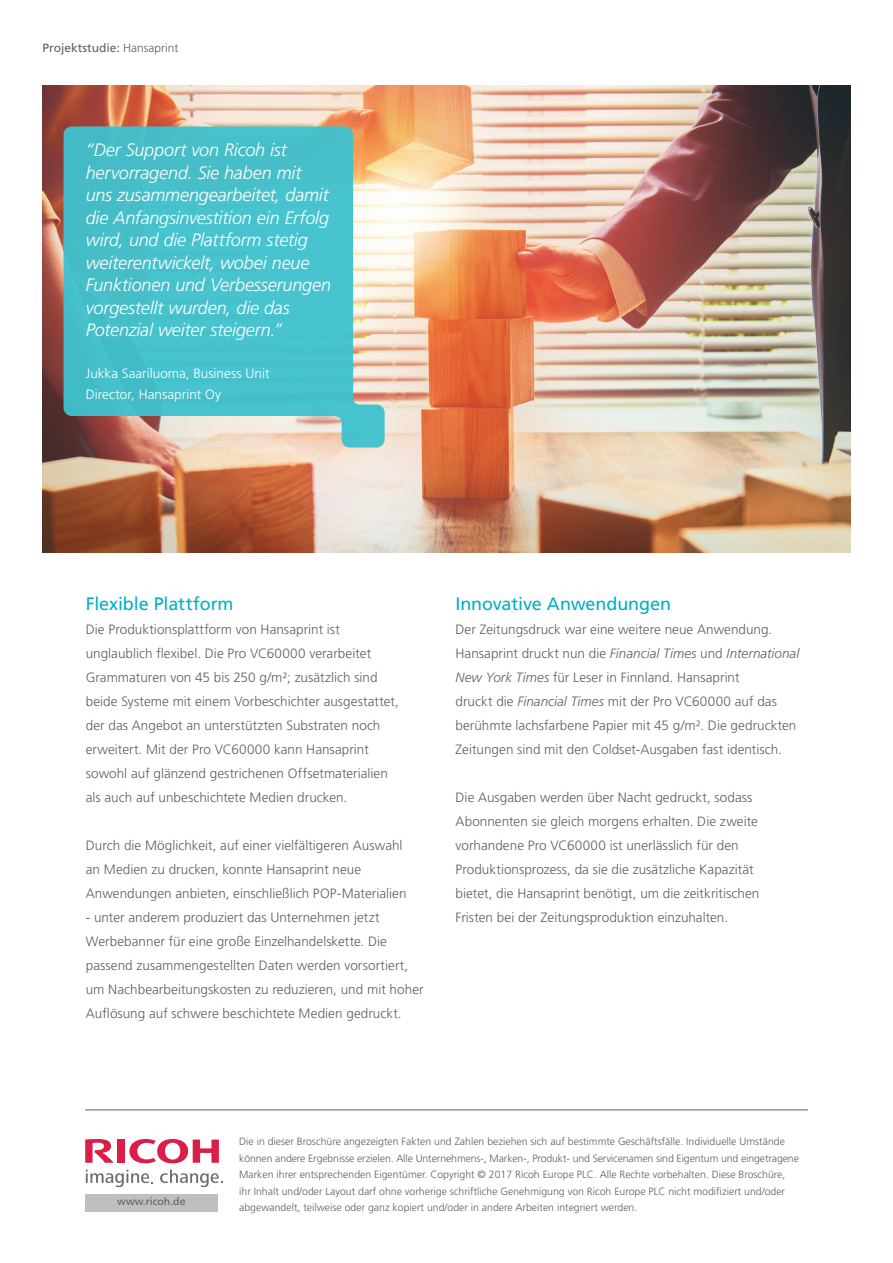
<style>
.page{position:relative;width:893px;height:1263px;background:#fff}
.page>*{position:absolute;margin:0;border:0;box-sizing:border-box;transform-origin:0 0}
.t1{font:italic 300 18px/22.5px "Frutiger LT Std";letter-spacing:-.01em;color:#fff}
.t2{font:18px "Frutiger LT Std";letter-spacing:-.005em;color:#00b0c7}
.t3{font:300 13.5px/24px "Frutiger LT Std";letter-spacing:.005em;color:#5c6065}
.t4{font:300 13.5px/21px "Frutiger LT Std";color:#fff}
.t5{font:12px "Frutiger LT Std";color:#5c6065}
.t6{font:300 10.5px/16.5px "Frutiger LT Std";color:#5c6065}
.t7{font:10.5px "Frutiger LT Std";color:#5c6065}
.s1{font-weight:300}
.s2{font-style:italic}
</style>
<div class="page">
<svg style="left:129px;top:1139px;width:90px;height:24px"></svg>
<div style="left:117px;top:1139px;width:8px;height:24px;background:#d91e47"></div>
<svg style="left:85px;top:1139px;width:29px;height:24px"></svg>
<svg style="left:86px;top:1170px;width:67px;height:18px"></svg>
<svg style="left:160px;top:1170px;width:63px;height:18px"></svg>
<div style="left:85px;top:1194px;width:133px;height:17px;background:#c0bec1"></div>
<hr style="left:85px;top:1109px;width:723px;height:1px;background:#5c6065">
<img style="left:43px;top:85px;width:807px;height:468px">
<svg style="left:64px;top:126px;width:321px;height:321px;background:#61c1c6"></svg>
<p class="t5" style="left:43px;top:40px;width:138px">Projektstudie: <span class="s1">Hansaprint</span></p>
<p class="t1" style="left:86px;top:139px;width:247px">“Der Support von Ricoh ist hervorragend. Sie haben mit uns zusammengearbeitet, damit die Anfangsinvestition ein Erfolg wird, und die Plattform stetig weiterentwickelt, wobei neue<br>Funktionen und Verbesserungen vorgestellt wurden, die das<br>Potenzial weiter steigern.”</p>
<p class="t4" style="left:86px;top:363px;width:185px">Jukka Saariluoma, Business Unit<br>Director, Hansaprint Oy</p>
<p class="t2" style="left:86px;top:593px;width:149px">Flexible Plattform</p>
<p class="t3" style="left:86px;top:617px;width:315px">Die Produktionsplattform von Hansaprint ist unglaublich flexibel. Die Pro VC60000 verarbeitet Grammaturen von 45 bis 250 g/m²; zusätzlich sind beide Systeme mit einem Vorbeschichter ausgestattet, der das Angebot an unterstützten Substraten noch erweitert. Mit der Pro VC60000 kann Hansaprint sowohl auf glänzend gestrichenen Offsetmaterialien als auch auf unbeschichtete Medien drucken.</p>
<p class="t3" style="left:86px;top:833px;width:322px">Durch die Möglichkeit, auf einer vielfältigeren Auswahl an Medien zu drucken, konnte Hansaprint neue<br>Anwendungen anbieten, einschließlich POP-Materialien</p>
<p class="t3" style="left:86px;top:905px;width:339px">- unter anderem produziert das Unternehmen jetzt Werbebanner für eine große Einzelhandelskette. Die passend zusammengestellten Daten werden vorsortiert, um Nachbearbeitungskosten zu reduzieren, und mit hoher Auflösung auf schwere beschichtete Medien gedruckt.</p>
<p class="t2" style="left:455px;top:593px;width:217px">Innovative Anwendungen</p>
<p class="t3" style="left:455px;top:617px;width:345px">Der Zeitungsdruck war eine weitere neue Anwendung.<br>Hansaprint druckt nun die <span class="s2">Financial Times</span> und <span class="s2">International New York Times</span> für Leser in Finnland. Hansaprint<br>druckt die <span class="s2">Financial Times</span> mit der Pro VC60000 auf das berühmte lachsfarbene Papier mit 45 g/m². Die gedruckten Zeitungen sind mit den Coldset-Ausgaben fast identisch.</p>
<p class="t3" style="left:455px;top:785px;width:305px">Die Ausgaben werden über Nacht gedruckt, sodass Abonnenten sie gleich morgens erhalten. Die zweite vorhandene Pro VC60000 ist unerlässlich für den Produktionsprozess, da sie die zusätzliche Kapazität bietet, die Hansaprint benötigt, um die zeitkritischen Fristen bei der Zeitungsproduktion einzuhalten.</p>
<p class="t7" style="left:117px;top:1195px;width:70px">www.ricoh.de</p>
<p class="t6" style="left:239px;top:1134px;width:561px">Die in dieser Broschüre angezeigten Fakten und Zahlen beziehen sich auf bestimmte Geschäftsfälle. Individuelle Umstände können andere Ergebnisse erzielen. Alle Unternehmens-, Marken-, Produkt- und Servicenamen sind Eigentum und eingetragene Marken ihrer entsprechenden Eigentümer. Copyright © 2017 Ricoh Europe PLC. Alle Rechte vorbehalten. Diese Broschüre, ihr Inhalt und/oder Layout darf ohne vorherige schriftliche Genehmigung von Ricoh Europe PLC nicht modifiziert und/oder abgewandelt, teilweise oder ganz kopiert und/oder in andere Arbeiten integriert werden.</p>
</div>
